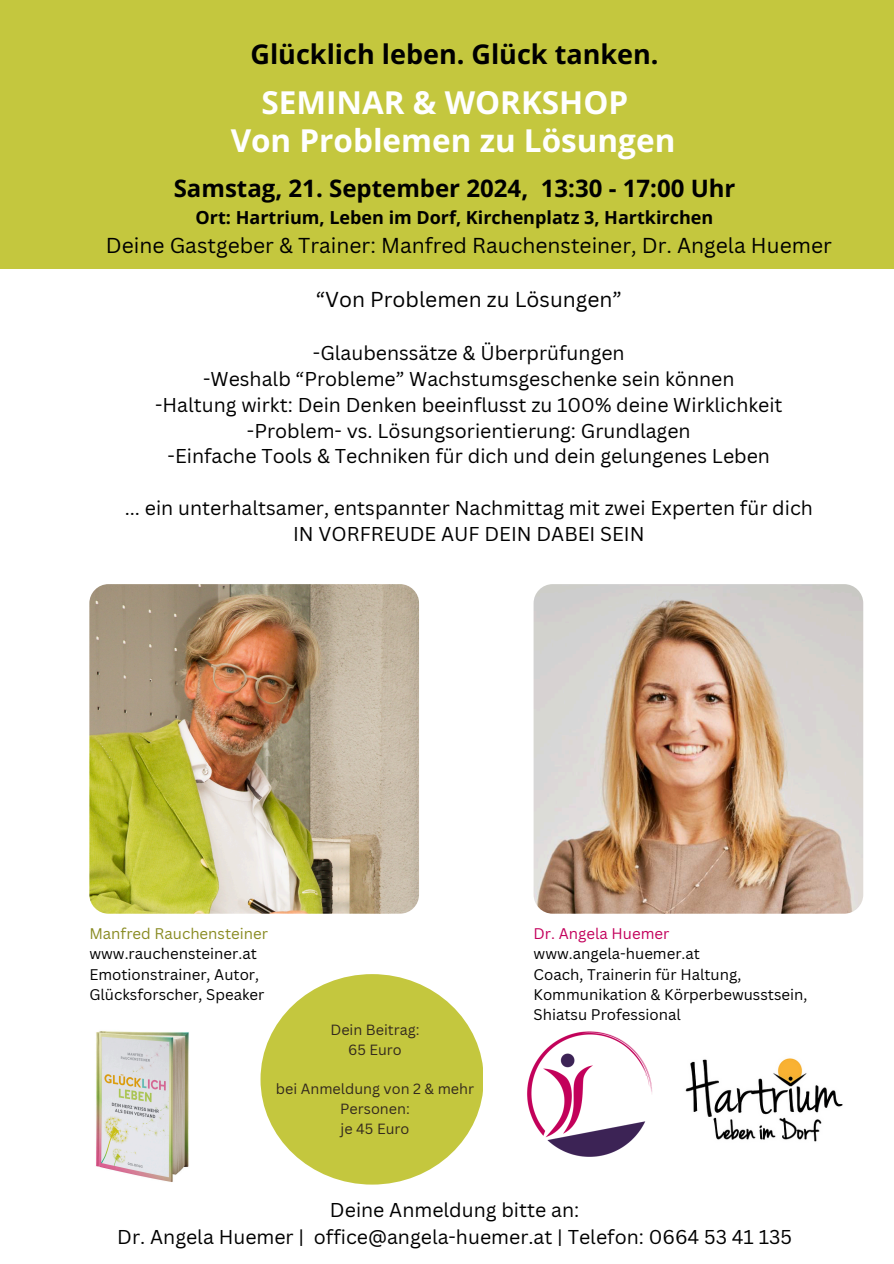
<style>
.page{position:relative;width:894px;height:1264px;background:#fff}
.page>*{position:absolute;margin:0;border:0;box-sizing:border-box;transform-origin:0 0}
.t1{font:700 31.5px/37.2px "Open Sans";color:#fff;text-align:center}
.t2{font:700 27px "Open Sans";color:#000}
.t3{font:700 24px "Open Sans";color:#000}
.t4{font:21px "Canva Sans";color:#000}
.t5{font:19.5px/25.8px "Canva Sans";color:#000;text-align:center}
.t6{font:700 18px "Open Sans";color:#000}
.t7{font:15px/20.2px "Canva Sans";color:#000}
.t8{font:15px "Canva Sans";color:#898b22}
.t9{font:15px "Canva Sans";color:#c3005c}
.t10{font:14.4px/19.6px "Canva Sans";color:#33291e;text-align:center}
</style>
<div class="page">
<img style="left:89px;top:584px;width:330px;height:329px;border-radius:19px">
<img style="left:685px;top:1058px;width:158px;height:84px">
<img style="left:96px;top:1031px;width:93px;height:151px">
<img style="left:527px;top:1031px;width:126px;height:126px">
<img style="left:533px;top:584px;width:330px;height:329px;border-radius:19px">
<div style="left:260px;top:974px;width:223px;height:210px;background:#c4c73e;border-radius:50%"></div>
<div style="left:0;top:0;width:893px;height:269px;background:#c4c73e"></div>
<p class="t2" style="left:250px;top:35px;width:409px">Glücklich leben. Glück tanken.</p>
<p class="t1" style="left:230px;top:84px;width:446px">SEMINAR &amp; WORKSHOP<br>Von Problemen zu Lösungen</p>
<p class="t3" style="left:174px;top:171px;width:563px">Samstag, 21. September 2024, 13:30 - 17:00 Uhr</p>
<p class="t6" style="left:195px;top:204px;width:519px">Ort: Hartrium, Leben im Dorf, Kirchenplatz 3, Hartkirchen</p>
<p class="t4" style="left:106px;top:230px;width:727px">Deine Gastgeber &amp; Trainer: Manfred Rauchensteiner, Dr. Angela Huemer</p>
<h3 class="t4" style="left:315px;top:284px;width:307px">“Von Problemen zu Lösungen”</h3>
<h3 class="t5" style="left:313px;top:339px;width:313px">-Glaubenssätze &amp; Überprüfungen</h3>
<p class="t5" style="left:155px;top:365px;width:629px">-Weshalb “Probleme” Wachstumsgeschenke sein können<br>-Haltung wirkt: Dein Denken beeinflusst zu 100% deine Wirklichkeit -Problem- vs. Lösungsorientierung: Grundlagen<br>-Einfache Tools &amp; Techniken für dich und dein gelungenes Leben</p>
<p class="t5" style="left:125px;top:494px;width:689px">... ein unterhaltsamer, entspannter Nachmittag mit zwei Experten für dich<br>IN VORFREUDE AUF DEIN DABEI SEIN</p>
<p class="t8" style="left:89px;top:923px;width:180px">Manfred Rauchensteiner</p>
<p class="t7" style="left:89px;top:943px;width:169px">www.rauchensteiner.at</p>
<p class="t7" style="left:89px;top:963px;width:176px">Emotionstrainer, Autor,<br>Glücksforscher, Speaker</p>
<p class="t10" style="left:330px;top:1019px;width:91px">Dein Beitrag:</p>
<p class="t10" style="left:348px;top:1039px;width:55px">65 Euro</p>
<p class="t10" style="left:276px;top:1078px;width:200px">bei Anmeldung von 2 &amp; mehr<br>Personen:</p>
<h3 class="t10" style="left:340px;top:1118px;width:70px">je 45 Euro</h3>
<p class="t9" style="left:533px;top:923px;width:137px">Dr. Angela Huemer</p>
<p class="t7" style="left:533px;top:943px;width:168px">www.angela-huemer.at</p>
<p class="t7" style="left:533px;top:963px;width:275px">Coach, Trainerin für Haltung,<br>Kommunikation &amp; Körperbewusstsein,<br>Shiatsu Professional</p>
<p class="t5" style="left:117px;top:1195px;width:676px;line-height:27px">Deine Anmeldung bitte an:<br>Dr. Angela Huemer | office@angela-huemer.at | Telefon: 0664 53 41 135</p>
</div>
